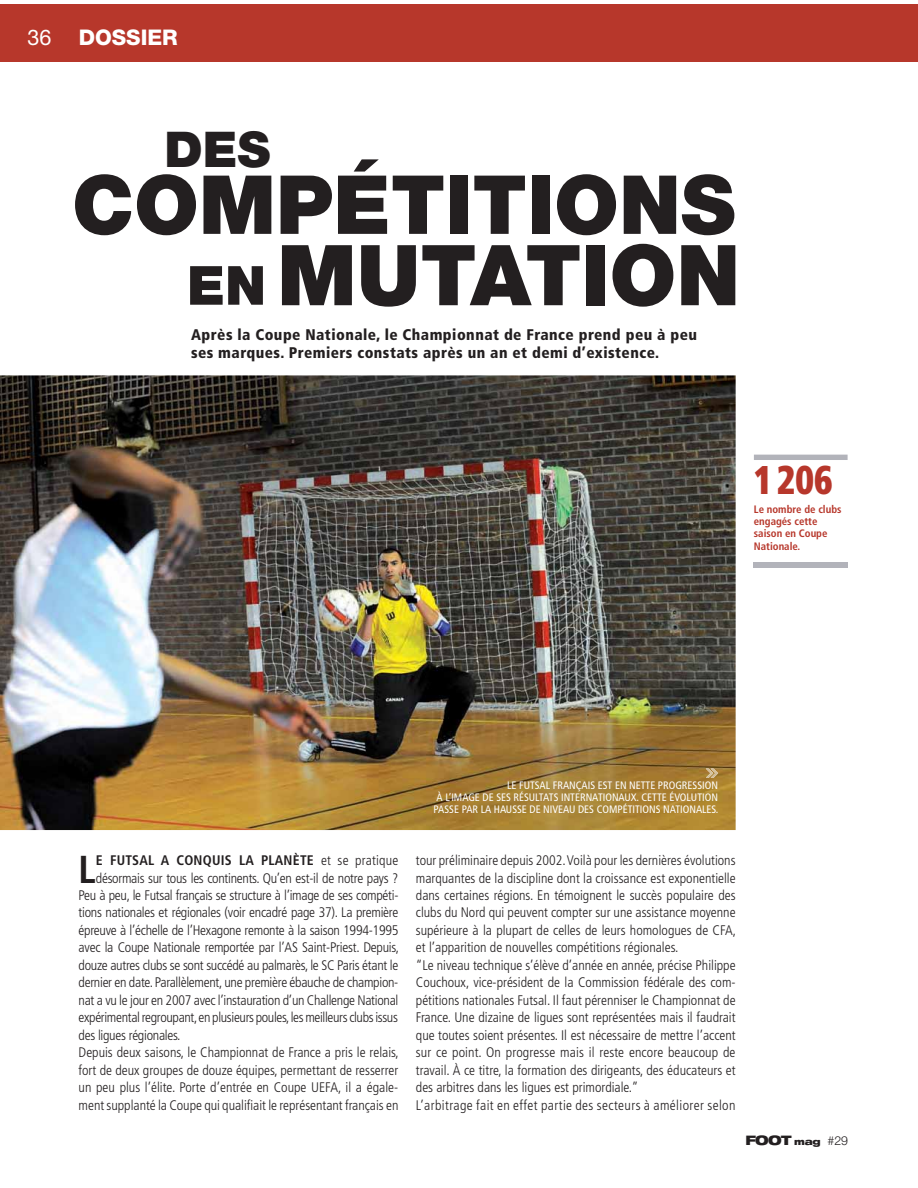
<style>
.page{position:relative;width:918px;height:1188px;background:#fff}
.page>*{position:absolute;margin:0;border:0;box-sizing:border-box;transform-origin:0 0}
.t1{font:900 84px "Helvetica Neue";color:#231f20}
.t2{font:900 81.6px "Helvetica Neue";color:#231f20}
.t3{font:900 49.35px "Helvetica Neue";color:#231f20}
.t4{font:900 condensed 40.05px "Frutiger";color:#b7372b;scale:.89 1}
.t5{font:700 condensed 39px "Frutiger";color:#231f20}
.t6{font:800 21.6px "Helvetica Neue";color:#fff}
.t7{font:21.6px "Helvetica Neue";color:#fff}
.t8{font:900 condensed 15.45px/17.5px "Frutiger";letter-spacing:.03em;color:#231f20}
.t9{font:300 condensed 13.95px/17.5px "Frutiger";color:#231f20}
.t10{font:300 condensed 13.95px "Frutiger";letter-spacing:-.02em;color:#231f20}
.t11{font:300 condensed 13.95px "Frutiger";letter-spacing:-.025em;color:#231f20}
.t12{font:700 condensed 13.95px "Frutiger";letter-spacing:.015em;color:#231f20}
.t13{font:900 expanded 13.05px "Helvetica Neue";color:#231f20}
.t14{font:condensed 10.8px/11.6px "Frutiger";color:#fff;text-align:justify}
.t15{font:700 condensed 10.8px/12.3px "Frutiger";color:#b7372b}
.s1{font-size:54px}
.s2{font-weight:300}
.s3{font-size:9.3px}
.s4{font-weight:300;font-stretch:normal;font-size:12.3px}
</style>
<div class="page">
<img style="left:0;top:375px;width:736px;height:455px">
<div style="left:0;top:4px;width:918px;height:58px;background:#b7372b"></div>
<div style="left:754px;top:455px;width:94px;height:5px;background:#b2b3ba"></div>
<div style="left:754px;top:562px;width:94px;height:5px;background:#b2b3ba"></div>
<svg style="left:706px;top:768px;width:12px;height:10px"></svg>
<h3 class="t7" style="left:28px;top:30px;width:26px">36</h3>
<h3 class="t6" style="left:79px;top:30px;width:101px">DOSSIER</h3>
<h3 class="t3" style="left:164px;top:131px;width:108px">DES</h3>
<h2 class="t2" style="left:72px;top:176px;width:665px">COMPÉTITIONS</h2>
<h1 class="t1" style="left:187px;top:245px;width:555px"><span class="s1">EN</span> MUTATION</h1>
<p class="t8" style="left:191px;top:328px;width:507px">Après la Coupe Nationale, le Championnat de France prend peu à peu ses marques. Premiers constats après un an et demi d’existence.</p>
<h3 class="t4" style="left:754px;top:464px;width:90px">1 206</h3>
<p class="t15" style="left:754px;top:504px;width:89px">Le nombre de clubs engagés cette saison en Coupe<br>Nationale.</p>
<h3 class="t5" style="left:79px;top:853px;width:19px">L</h3>
<p class="t12" style="left:96px;top:855px;width:304px">E FUTSAL A CONQUIS LA PLANÈTE <span class="s2">et se pratique</span></p>
<p class="t10" style="left:96px;top:872px;width:304px">désormais sur tous les continents. Qu’en est-il de notre pays ?</p>
<p class="t10" style="left:79px;top:890px;width:321px">Peu à peu, le Futsal français se structure à l’image de ses compéti-</p>
<p class="t10" style="left:79px;top:907px;width:321px">tions nationales et régionales (voir encadré page 37). La première</p>
<p class="t10" style="left:79px;top:925px;width:321px">épreuve à l’échelle de l’Hexagone remonte à la saison 1994-1995</p>
<p class="t9" style="left:79px;top:940px;width:322px">avec la Coupe Nationale remportée par l’AS Saint-Priest. Depuis,</p>
<p class="t10" style="left:79px;top:959px;width:321px">douze autres clubs se sont succédé au palmarès, le SC Paris étant le</p>
<p class="t10" style="left:79px;top:977px;width:321px">dernier en date. Parallèlement, une première ébauche de champion-</p>
<p class="t10" style="left:79px;top:994px;width:321px">nat a vu le jour en 2007 avec l’instauration d’un Challenge National</p>
<p class="t11" style="left:79px;top:1012px;width:321px">expérimental regroupant, en plusieurs poules, les meilleurs clubs issus</p>
<p class="t10" style="left:79px;top:1029px;width:103px">des ligues régionales.</p>
<p class="t9" style="left:79px;top:1045px;width:322px">Depuis deux saisons, le Championnat de France a pris le relais,</p>
<p class="t9" style="left:79px;top:1062px;width:321px">fort de deux groupes de douze équipes, permettant de resserrer</p>
<p class="t9" style="left:79px;top:1080px;width:321px">un peu plus l’élite. Porte d’entrée en Coupe UEFA, il a égale-</p>
<p class="t9" style="left:79px;top:1097px;width:321px">ment supplanté la Coupe qui qualifiait le représentant français en</p>
<p class="t14" style="left:434px;top:781px;width:286px;text-indent:73px">LE FUTSAL FRANÇAIS EST EN NETTE PROGRESSION À L’IMAGE DE SES RÉSULTATS INTERNATIONAUX. CETTE ÉVOLUTION PASSE PAR LA HAUSSE DE NIVEAU DES COMPÉTITIONS NATIONALES.</p>
<p class="t9" style="left:416px;top:853px;width:322px">tour préliminaire depuis 2002. Voilà pour les dernières évolutions marquantes de la discipline dont la croissance est exponentielle dans certaines régions. En témoignent le succès populaire des clubs du Nord qui peuvent compter sur une assistance moyenne supérieure à la plupart de celles de leurs homologues de CFA, et l’apparition de nouvelles compétitions régionales.<br>“Le niveau technique s’élève d’année en année, précise Philippe Couchoux, vice-président de la Commission fédérale des com&shy;pétitions nationales Futsal. Il faut pérenniser le Championnat de France. Une dizaine de ligues sont représentées mais il faudrait que toutes soient présentes. Il est nécessaire de mettre l’accent sur ce point. On progresse mais il reste encore beaucoup de travail. À ce titre, la formation des dirigeants, des éducateurs et des arbitres dans les ligues est primordiale.”<br>L’arbitrage fait en effet partie des secteurs à améliorer selon</p>
<p class="t13" style="left:745px;top:1136px;width:104px">FOOT <span class="s3">mag</span> <span class="s4">#29</span></p>
</div>
